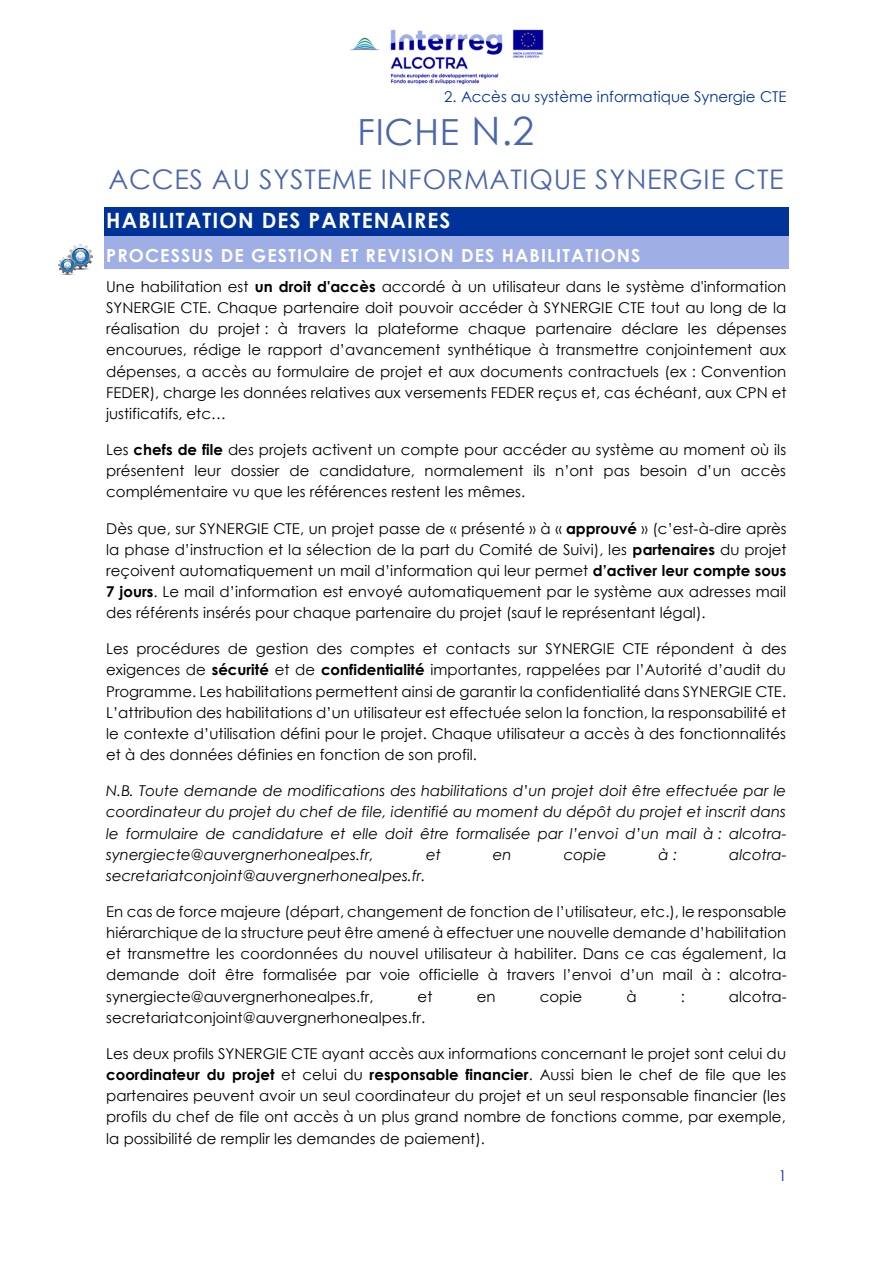
<style>
.page{position:relative;width:893px;height:1263px;background:#fff}
.page>*{position:absolute;margin:0;border:0;box-sizing:border-box;transform-origin:0 0}
.t1{font:36px "Century Gothic";letter-spacing:.02em;color:#4a66ac}
.t2{font:27px "Century Gothic";letter-spacing:.025em;color:#4a66ac}
.t3{font:700 21px "Century Gothic";letter-spacing:.05em;color:#fff}
.t4{font:700 18px "Century Gothic";letter-spacing:.06em;color:#fff}
.t5{font:15px/21.1px "Century Gothic";color:#000;text-align:justify}
.t6{font:italic 15px/21.1px "Century Gothic";color:#000;text-align:justify}
.t7{font:15px "Century Gothic";color:#039}
.s1{font-size:39px}
.s2{font-weight:700}
</style>
<div class="page">
<img style="left:350px;top:29px;width:194px;height:56px">
<div style="left:104px;top:207px;width:685px;height:30px;background:#039"></div>
<div style="left:104px;top:237px;width:685px;height:32px;background:#9faee5"></div>
<img style="left:69px;top:244px;width:24px;height:26px">
<img style="left:59px;top:257px;width:17px;height:18px">
<p class="t7" style="left:444px;top:87px;width:344px">2. Accès au système informatique Synergie CTE</p>
<p class="t1" style="left:358px;top:109px;width:178px">FICHE <span class="s1">N.2</span></p>
<p class="t2" style="left:108px;top:161px;width:677px">ACCES AU SYSTEME INFORMATIQUE SYNERGIE CTE</p>
<h1 class="t3" style="left:106px;top:207px;width:346px">HABILITATION DES PARTENAIRES</h1>
<h2 class="t4" style="left:106px;top:244px;width:536px">PROCESSUS DE GESTION ET REVISION DES HABILITATIONS</h2>
<p class="t5" style="left:106px;top:275px;width:682px">Une habilitation est <span class="s2">un droit d'accès</span> accordé à un utilisateur dans le système d'information SYNERGIE CTE. Chaque partenaire doit pouvoir accéder à SYNERGIE CTE tout au long de la réalisation du projet : à travers la plateforme chaque partenaire déclare les dépenses encourues, rédige le rapport d’avancement synthétique à transmettre conjointement aux dépenses, a accès au formulaire de projet et aux documents contractuels (ex : Convention FEDER), charge les données relatives aux versements FEDER reçus et, cas échéant, aux CPN et justificatifs, etc…</p>
<p class="t5" style="left:106px;top:439px;width:681px">Les <span class="s2">chefs de file</span> des projets activent un compte pour accéder au système au moment où ils présentent leur dossier de candidature, normalement ils n’ont pas besoin d’un accès complémentaire vu que les références restent les mêmes.</p>
<p class="t5" style="left:106px;top:517px;width:682px">Dès que, sur SYNERGIE CTE, un projet passe de « présenté » à « <span class="s2">approuvé</span> » (c’est-à-dire après la phase d’instruction et la sélection de la part du Comité de Suivi), les <span class="s2">partenaires</span> du projet reçoivent automatiquement un mail d’information qui leur permet <span class="s2">d’activer leur compte sous 7 jours</span>. Le mail d’information est envoyé automatiquement par le système aux adresses mail des référents insérés pour chaque partenaire du projet (sauf le représentant légal).</p>
<p class="t5" style="left:106px;top:638px;width:682px">Les procédures de gestion des comptes et contacts sur SYNERGIE CTE répondent à des exigences de <span class="s2">sécurité</span> et de <span class="s2">confidentialité</span> importantes, rappelées par l’Autorité d’audit du Programme. Les habilitations permettent ainsi de garantir la confidentialité dans SYNERGIE CTE.<br>L’attribution des habilitations d’un utilisateur est effectuée selon la fonction, la responsabilité et le contexte d’utilisation défini pour le projet. Chaque utilisateur a accès à des fonctionnalités et à des données définies en fonction de son profil.</p>
<p class="t6" style="left:106px;top:780px;width:682px">N.B. Toute demande de modifications des habilitations d’un projet doit être effectuée par le coordinateur du projet du chef de file, identifié au moment du dépôt du projet et inscrit dans le formulaire de candidature et elle doit être formalisée par l’envoi d’un mail à : alcotra&shy;synergiecte@auvergnerhonealpes.fr,</p>
<p class="t6" style="left:426px;top:843px;width:16px">et</p>
<p class="t6" style="left:493px;top:843px;width:20px">en</p>
<p class="t6" style="left:564px;top:843px;width:44px">copie</p>
<p class="t6" style="left:658px;top:843px;width:20px">à :</p>
<p class="t6" style="left:729px;top:843px;width:59px">alcotra-</p>
<p class="t6" style="left:106px;top:864px;width:321px">secretariatconjoint@auvergnerhonealpes.fr.</p>
<p class="t5" style="left:106px;top:900px;width:682px">En cas de force majeure (départ, changement de fonction de l’utilisateur, etc.), le responsable hiérarchique de la structure peut être amené à effectuer une nouvelle demande d’habilitation et transmettre les coordonnées du nouvel utilisateur à habiliter. Dans ce cas également, la demande doit être formalisée par voie officielle à travers l’envoi d’un mail à : alcotra&shy;synergiecte@auvergnerhonealpes.fr,</p>
<p class="t5" style="left:418px;top:985px;width:17px">et</p>
<p class="t5" style="left:477px;top:985px;width:20px">en</p>
<p class="t5" style="left:540px;top:985px;width:44px">copie</p>
<p class="t5" style="left:626px;top:985px;width:12px">à</p>
<p class="t5" style="left:681px;top:985px;width:6px">:</p>
<p class="t5" style="left:729px;top:985px;width:59px">alcotra-</p>
<p class="t5" style="left:106px;top:1006px;width:321px">secretariatconjoint@auvergnerhonealpes.fr.</p>
<p class="t5" style="left:106px;top:1042px;width:682px">Les deux profils SYNERGIE CTE ayant accès aux informations concernant le projet sont celui du <span class="s2">coordinateur du projet</span> et celui du <span class="s2">responsable financier</span>. Aussi bien le chef de file que les partenaires peuvent avoir un seul coordinateur du projet et un seul responsable financier (les profils du chef de file ont accès à un plus grand nombre de fonctions comme, par exemple, la possibilité de remplir les demandes de paiement).</p>
<p class="t7" style="left:778px;top:1166px;width:10px">1</p>
</div>
